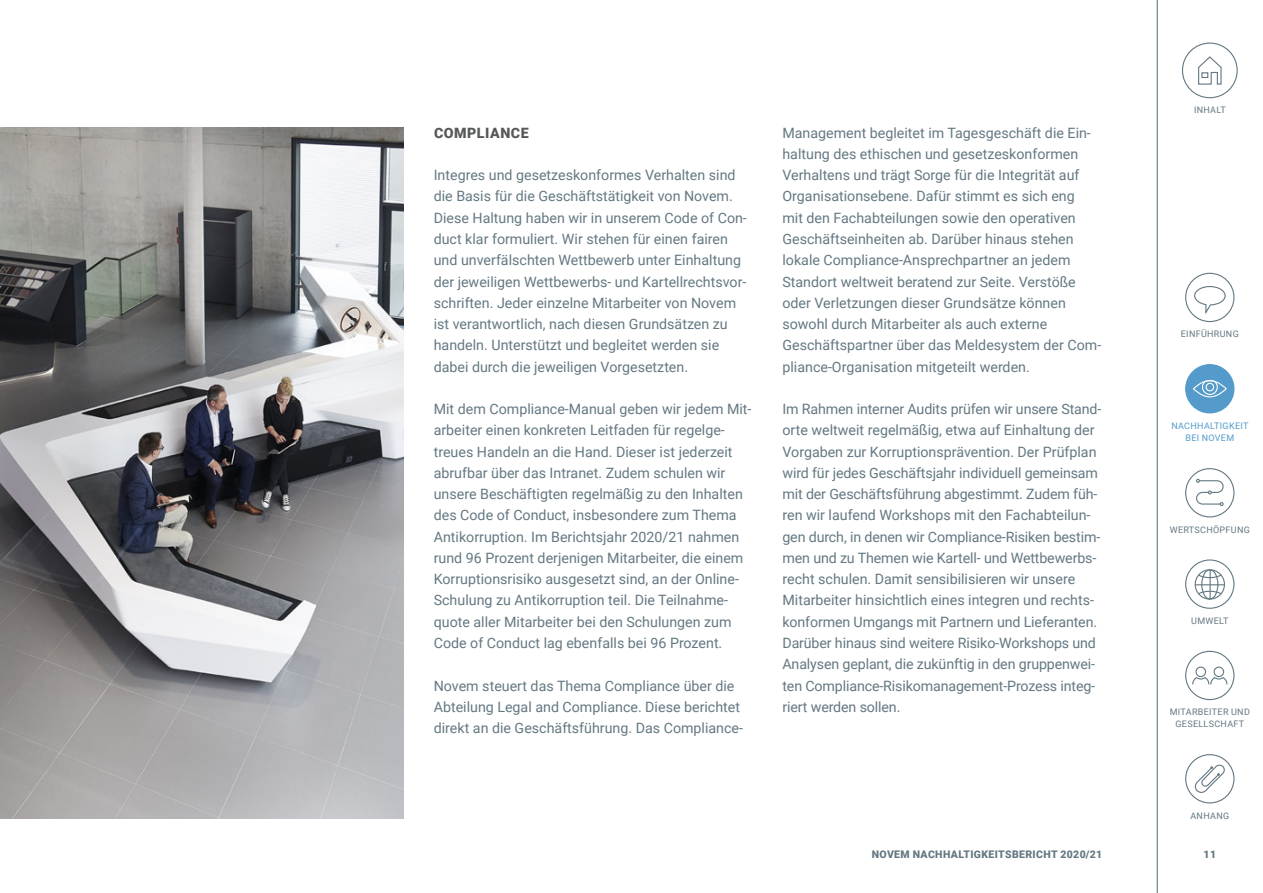
<style>
.page{position:relative;width:1263px;height:893px;background:#fff}
.page>*{position:absolute;margin:0;border:0;box-sizing:border-box;transform-origin:0 0}
.Fließtext{font:14.25px/21.3px "Roboto";color:#647882}
.t1{font:900 14.25px "Roboto";letter-spacing:.035em;color:#57585a}
.t2{font:900 10.5px "Roboto";letter-spacing:.035em;color:#647882}
.t3{font:9px/12px "Roboto";letter-spacing:.035em;color:#647882;text-align:center}
.NAV{font:9px/12px "Roboto";letter-spacing:.035em;color:#549aca;text-align:center}
</style>
<div class="page">
<hr style="left:1157px;top:0;width:1px;height:893px;background:#647882">
<img style="left:0;top:128px;width:404px;height:691px">
<div style="left:1182px;top:43px;width:56px;height:55px;border:1px solid #647882;border-radius:50%"></div>
<svg style="left:1198px;top:56px;width:24px;height:29px"></svg>
<div style="left:1201px;top:72px;width:7px;height:6px;border:1px solid #647882"></div>
<div style="left:1185px;top:468px;width:49px;height:49px;border:1px solid #647882;border-radius:50%"></div>
<svg style="left:1196px;top:479px;width:28px;height:27px"></svg>
<div style="left:1185px;top:559px;width:49px;height:50px;border:1px solid #647882;border-radius:50%"></div>
<div style="left:1195px;top:569px;width:30px;height:31px;border:1px solid #647882;border-radius:50%"></div>
<div style="left:1201px;top:569px;width:17px;height:31px;border:1px solid #647882;border-radius:50%"></div>
<hr style="left:1209px;top:570px;width:2px;height:29px;background:#647882">
<svg style="left:1195px;top:573px;width:29px;height:22px"></svg>
<div style="left:1185px;top:651px;width:49px;height:49px;border:1px solid #647882;border-radius:50%"></div>
<div style="left:1195px;top:666px;width:11px;height:11px;border:1px solid #647882;border-radius:50%"></div>
<div style="left:1213px;top:666px;width:11px;height:11px;border:1px solid #647882;border-radius:50%"></div>
<svg style="left:1192px;top:676px;width:36px;height:9px"></svg>
<div style="left:1185px;top:754px;width:49px;height:49px;border:1px solid #647882;border-radius:50%"></div>
<svg style="left:1194px;top:764px;width:31px;height:29px"></svg>
<div style="left:1185px;top:273px;width:49px;height:49px;border:1px solid #647882;border-radius:50%"></div>
<svg style="left:1193px;top:286px;width:33px;height:30px"></svg>
<div style="left:1186px;top:365px;width:48px;height:48px;background:#549aca;border-radius:50%"></div>
<div style="left:1185px;top:364px;width:49px;height:49px;border:1px solid #549aca;border-radius:50%"></div>
<div style="left:1193px;top:380px;width:34px;height:17px;border:1px solid #fff;border-radius:50%"></div>
<svg style="left:1201px;top:380px;width:17px;height:16px"></svg>
<h2 class="t1" style="left:434px;top:123px;width:96px">COMPLIANCE</h2>
<p class="Fließtext" style="left:434px;top:164px;width:315px">Integres und gesetzeskonformes Verhalten sind die Basis für die Geschäftstätigkeit von Novem.<br>Diese Haltung haben wir in unserem Code of Con&shy;duct klar formuliert. Wir stehen für einen fairen und unverfälschten Wettbewerb unter Einhaltung der jeweiligen Wettbewerbs- und Kartellrechtsvor&shy;schriften. Jeder einzelne Mitarbeiter von Novem ist verantwortlich, nach diesen Grundsätzen zu handeln. Unterstützt und begleitet werden sie dabei durch die jeweiligen Vorgesetzten.</p>
<p class="Fließtext" style="left:434px;top:398px;width:319px">Mit dem Compliance-Manual geben wir jedem Mit&shy;arbeiter einen konkreten Leitfaden für regelge&shy;treues Handeln an die Hand. Dieser ist jederzeit abrufbar über das Intranet. Zudem schulen wir unsere Beschäftigten regelmäßig zu den Inhalten des Code of Conduct, insbesondere zum Thema Antikorruption. Im Berichtsjahr 2020/21 nahmen rund 96 Prozent derjenigen Mitarbeiter, die einem Korruptionsrisiko ausgesetzt sind, an der Online-Schulung zu Antikorruption teil. Die Teilnahme&shy;quote aller Mitarbeiter bei den Schulungen zum Code of Conduct lag ebenfalls bei 96 Prozent.</p>
<p class="Fließtext" style="left:434px;top:674px;width:311px">Novem steuert das Thema Compliance über die<br>Abteilung Legal and Compliance. Diese berichtet direkt an die Geschäftsführung. Das Compliance-</p>
<p class="Fließtext" style="left:782px;top:121px;width:320px">Management begleitet im Tagesgeschäft die Ein&shy;haltung des ethischen und gesetzeskonformen Verhaltens und trägt Sorge für die Integrität auf Organisationsebene. Dafür stimmt es sich eng<br>mit den Fachabteilungen sowie den operativen Geschäftseinheiten ab. Darüber hinaus stehen lokale Compliance-Ansprechpartner an jedem Standort weltweit beratend zur Seite. Verstöße oder Verletzungen dieser Grundsätze können sowohl durch Mitarbeiter als auch externe Geschäftspartner über das Meldesystem der Com&shy;pliance-Organisation mitgeteilt werden.</p>
<p class="Fließtext" style="left:782px;top:398px;width:320px">Im Rahmen interner Audits prüfen wir unsere Stand&shy;orte weltweit regelmäßig, etwa auf Einhaltung der Vorgaben zur Korruptionsprävention. Der Prüfplan wird für jedes Geschäftsjahr individuell gemeinsam mit der Geschäftsführung abgestimmt. Zudem füh&shy;ren wir laufend Workshops mit den Fachabteilun&shy;gen durch, in denen wir Compliance-Risiken bestim&shy;men und zu Themen wie Kartell- und Wettbewerbs&shy;recht schulen. Damit sensibilisieren wir unsere Mitarbeiter hinsichtlich eines integren und rechts&shy;konformen Umgangs mit Partnern und Lieferanten.<br>Darüber hinaus sind weitere Risiko-Workshops und Analysen geplant, die zukünftig in den gruppenwei&shy;ten Compliance-Risikomanagement-Prozess integ&shy;riert werden sollen.</p>
<p class="t3" style="left:1194px;top:104px;width:33px">INHALT</p>
<p class="t3" style="left:1181px;top:328px;width:59px">EINFÜHRUNG</p>
<p class="NAV" style="left:1171px;top:419px;width:79px">NACHHALTIGKEIT<br>BEI NOVEM</p>
<p class="t3" style="left:1170px;top:523px;width:82px">WERTSCHÖPFUNG</p>
<p class="t3" style="left:1191px;top:614px;width:39px">UMWELT</p>
<p class="t3" style="left:1170px;top:706px;width:82px">MITARBEITER UND<br>GESELLSCHAFT</p>
<p class="t3" style="left:1190px;top:809px;width:40px">ANHANG</p>
<p class="t2" style="left:872px;top:847px;width:232px">NOVEM NACHHALTIGKEITSBERICHT 2020/21</p>
<p class="t2" style="left:1203px;top:847px;width:14px">11</p>
</div>
